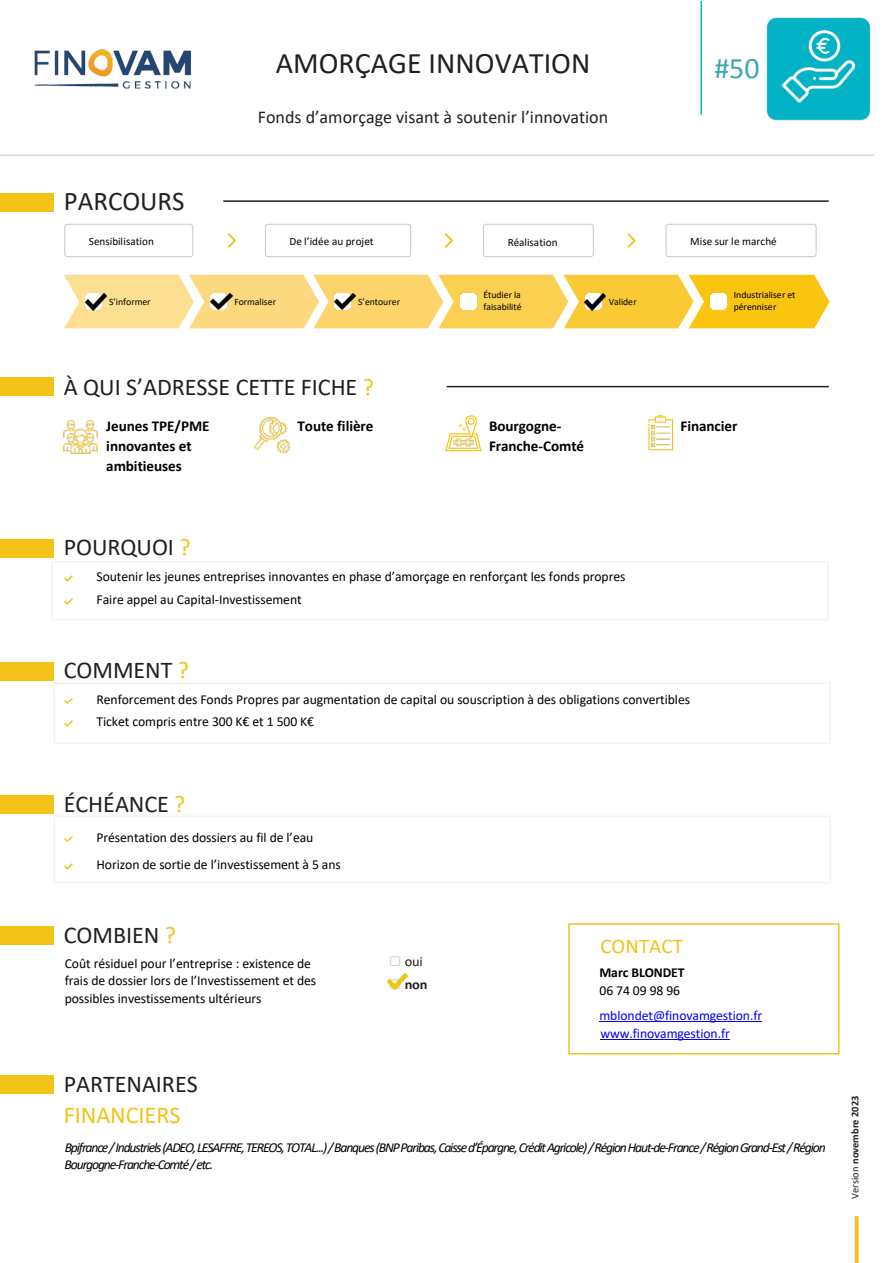
<style>
.page{position:relative;width:893px;height:1263px;background:#fff}
.page>*{position:absolute;margin:0;border:0;box-sizing:border-box;transform-origin:0 0}
.t1{font:29.85px "Calibri";color:#231f20}
.t2{font:29.85px "Calibri";color:#3ea5b6}
.t3{font:27px "Calibri";color:#231f20}
.t4{font:24.15px/30.9px "Calibri";letter-spacing:-.005em;color:#231f20}
.t5{font:20.85px "Calibri";letter-spacing:.005em;color:#f3c317}
.t6{font:18px "Calibri";color:#231f20}
.t7{font:700 15.15px/20.1px "Calibri";letter-spacing:-.005em;color:#000}
.t8{font:13.65px/17.2px "Calibri";letter-spacing:-.005em;color:#000}
.t9{font:italic 13.65px/16.5px "Calibri";letter-spacing:-.085em;color:#000}
.t10{font:13.65px/17.7px "Calibri";letter-spacing:-.005em;color:#00f}
.t11{font:700 13.65px/18px "Calibri";letter-spacing:-.01em;color:#000}
.t12{font:13.65px/23.4px "Calibri";color:#231f20;scale:1.05 1}
.t13{font:11.1px "Calibri";letter-spacing:-.005em;color:#000}
.t14{font:700 10.5px "Calibri";letter-spacing:.005em;color:#231f20}
.t15{font:9.75px/11.6px "Calibri";letter-spacing:-.005em;color:#000}
.s1{color:#f3c317}
.s2{color:#c7c8ca}
.s3{font-weight:700}
.s4{font-weight:400}
</style>
<div class="page">
<hr style="left:0;top:155px;width:873px;height:1px;background:#c7c8ca">
<svg style="left:64px;top:223px;width:130px;height:35px"></svg>
<img style="left:97px;top:225px;width:95px;height:31px">
<svg style="left:227px;top:233px;width:9px;height:15px"></svg>
<svg style="left:265px;top:223px;width:147px;height:35px"></svg>
<img style="left:291px;top:225px;width:97px;height:31px">
<svg style="left:444px;top:233px;width:9px;height:15px"></svg>
<svg style="left:483px;top:223px;width:111px;height:35px"></svg>
<img style="left:485px;top:224px;width:97px;height:33px">
<svg style="left:627px;top:233px;width:9px;height:15px"></svg>
<svg style="left:665px;top:223px;width:152px;height:35px"></svg>
<img style="left:679px;top:225px;width:97px;height:31px">
<svg style="left:64px;top:275px;width:765px;height:53px"></svg>
<img style="left:710px;top:294px;width:16px;height:16px">
<div style="left:54px;top:816px;width:777px;height:67px;border:1px solid #f2f2f2"></div>
<div style="left:54px;top:683px;width:777px;height:61px;border:1px solid #f2f2f2"></div>
<div style="left:52px;top:561px;width:777px;height:59px;border:1px solid #f2f2f2"></div>
<div style="left:568px;top:923px;width:272px;height:131px;border:1px solid #f3c317"></div>
<svg style="left:65px;top:576px;width:7px;height:5px"></svg>
<svg style="left:65px;top:599px;width:7px;height:5px"></svg>
<svg style="left:65px;top:698px;width:7px;height:6px"></svg>
<svg style="left:65px;top:721px;width:7px;height:5px"></svg>
<svg style="left:65px;top:836px;width:7px;height:6px"></svg>
<svg style="left:65px;top:864px;width:7px;height:5px"></svg>
<hr style="left:599px;top:1021px;width:163px;height:1px;background:#00f">
<hr style="left:601px;top:1039px;width:129px;height:1px;background:#00f">
<hr style="left:700px;top:2px;width:2px;height:113px;background:#00bac6">
<hr style="left:447px;top:386px;width:382px;height:1px;background:#231f20">
<div style="left:0;top:377px;width:53px;height:19px;background:#f3c317"></div>
<hr style="left:223px;top:200px;width:606px;height:2px;background:#231f20">
<div style="left:0;top:193px;width:53px;height:18px;background:#f3c317"></div>
<svg style="left:855px;top:1216px;width:4px;height:47px"></svg>
<div style="left:0;top:663px;width:53px;height:18px;background:#f3c317"></div>
<div style="left:0;top:539px;width:53px;height:18px;background:#f3c317"></div>
<div style="left:0;top:926px;width:53px;height:19px;background:#f3c317"></div>
<div style="left:0;top:795px;width:53px;height:18px;background:#f3c317"></div>
<div style="left:0;top:1075px;width:53px;height:19px;background:#f3c317"></div>
<img style="left:64px;top:420px;width:33px;height:34px">
<svg style="left:445px;top:415px;width:36px;height:36px"></svg>
<svg style="left:648px;top:415px;width:25px;height:35px"></svg>
<img style="left:652px;top:425px;width:17px;height:22px">
<img style="left:254px;top:417px;width:35px;height:35px">
<img style="left:387px;top:973px;width:21px;height:16px">
<img style="left:584px;top:294px;width:22px;height:16px">
<img style="left:335px;top:293px;width:21px;height:16px">
<img style="left:211px;top:293px;width:21px;height:17px">
<img style="left:766px;top:17px;width:104px;height:104px">
<img style="left:34px;top:49px;width:157px;height:40px">
<img style="left:85px;top:294px;width:22px;height:16px">
<p class="t3" style="left:64px;top:183px;width:122px">PARCOURS</p>
<p class="t1" style="left:276px;top:42px;width:316px">AMORÇAGE INNOVATION</p>
<p class="t6" style="left:258px;top:105px;width:352px">Fonds d’amorçage visant à soutenir l’innovation</p>
<p class="t2" style="left:714px;top:47px;width:47px">#50</p>
<p class="t13" style="left:89px;top:234px;width:66px">Sensibilisation</p>
<p class="t13" style="left:289px;top:234px;width:86px">De l’idée au projet</p>
<p class="t13" style="left:508px;top:234px;width:52px">Réalisation</p>
<p class="t13" style="left:690px;top:234px;width:88px">Mise sur le marché</p>
<p class="t15" style="left:109px;top:296px;width:43px">S’informer</p>
<p class="t15" style="left:234px;top:296px;width:43px">Formaliser</p>
<p class="t15" style="left:358px;top:296px;width:43px">S’entourer</p>
<p class="t15" style="left:484px;top:289px;width:39px">Étudier la faisabilité</p>
<p class="t15" style="left:609px;top:296px;width:29px">Valider</p>
<p class="t15" style="left:734px;top:289px;width:63px">Industrialiser et pérenniser</p>
<p class="t4" style="left:64px;top:371px;width:312px">À QUI S’ADRESSE CETTE FICHE <span class="s1">?</span></p>
<p class="t7" style="left:106px;top:416px;width:105px">Jeunes TPE/PME innovantes et ambitieuses</p>
<p class="t7" style="left:298px;top:416px;width:77px">Toute filière</p>
<p class="t7" style="left:489px;top:416px;width:97px">Bourgogne-<br>Franche-Comté</p>
<p class="t7" style="left:680px;top:416px;width:58px">Financier</p>
<p class="t4" style="left:64px;top:531px;width:128px">POURQUOI <span class="s1">?</span></p>
<p class="t8" style="left:97px;top:565px;width:530px;line-height:23.1px">Soutenir les jeunes entreprises innovantes en phase d’amorçage en renforçant les fonds propres<br>Faire appel au Capital-Investissement</p>
<p class="t4" style="left:64px;top:654px;width:127px">COMMENT <span class="s1">?</span></p>
<p class="t8" style="left:97px;top:688px;width:595px;line-height:22.4px">Renforcement des Fonds Propres par augmentation de capital ou souscription à des obligations convertibles<br>Ticket compris entre 300 K€ et 1 500 K€</p>
<p class="t4" style="left:64px;top:787px;width:123px">ÉCHÉANCE <span class="s1">?</span></p>
<p class="t8" style="left:97px;top:823px;width:246px;line-height:27.3px">Présentation des dossiers au fil de l’eau<br>Horizon de sortie de l’investissement à 5 ans</p>
<p class="t4" style="left:64px;top:918px;width:114px">COMBIEN <span class="s1">?</span></p>
<p class="t8" style="left:65px;top:955px;width:253px">Coût résiduel pour l’entreprise : existence de frais de dossier lors de l’Investissement et des possibles investissements ultérieurs</p>
<p class="t12" style="left:389px;top:949px;width:38px"><span class="s2">▢</span> oui <span class="s2">▢</span> <span class="s3">non</span></p>
<p class="t4" style="left:64px;top:1068px;width:135px">PARTENAIRES<br><span class="s1">FINANCIERS</span></p>
<p class="t5" style="left:600px;top:932px;width:84px">CONTACT</p>
<p class="t11" style="left:599px;top:963px;width:87px">Marc BLONDET<br><span class="s4">06 74 09 98 96</span></p>
<p class="t10" style="left:599px;top:1006px;width:164px">mblondet@finovamgestion.fr www.finovamgestion.fr</p>
<p class="t9" style="left:65px;top:1139px;width:763px">Bpifrance / Industriels (ADEO, LESAFFRE, TEREOS, TOTAL...) / Banques (BNP Paribas, Caisse d’Épargne, Crédit Agricole) / RégionHaut-de-France / RégionGrand-Est / Région<br>Bourgogne-Franche-Comté/ etc.</p>
<p class="t14" style="left:847px;top:1199px;width:105px;rotate:-90deg"><span class="s4">Version</span> novembre 2023</p>
</div>
